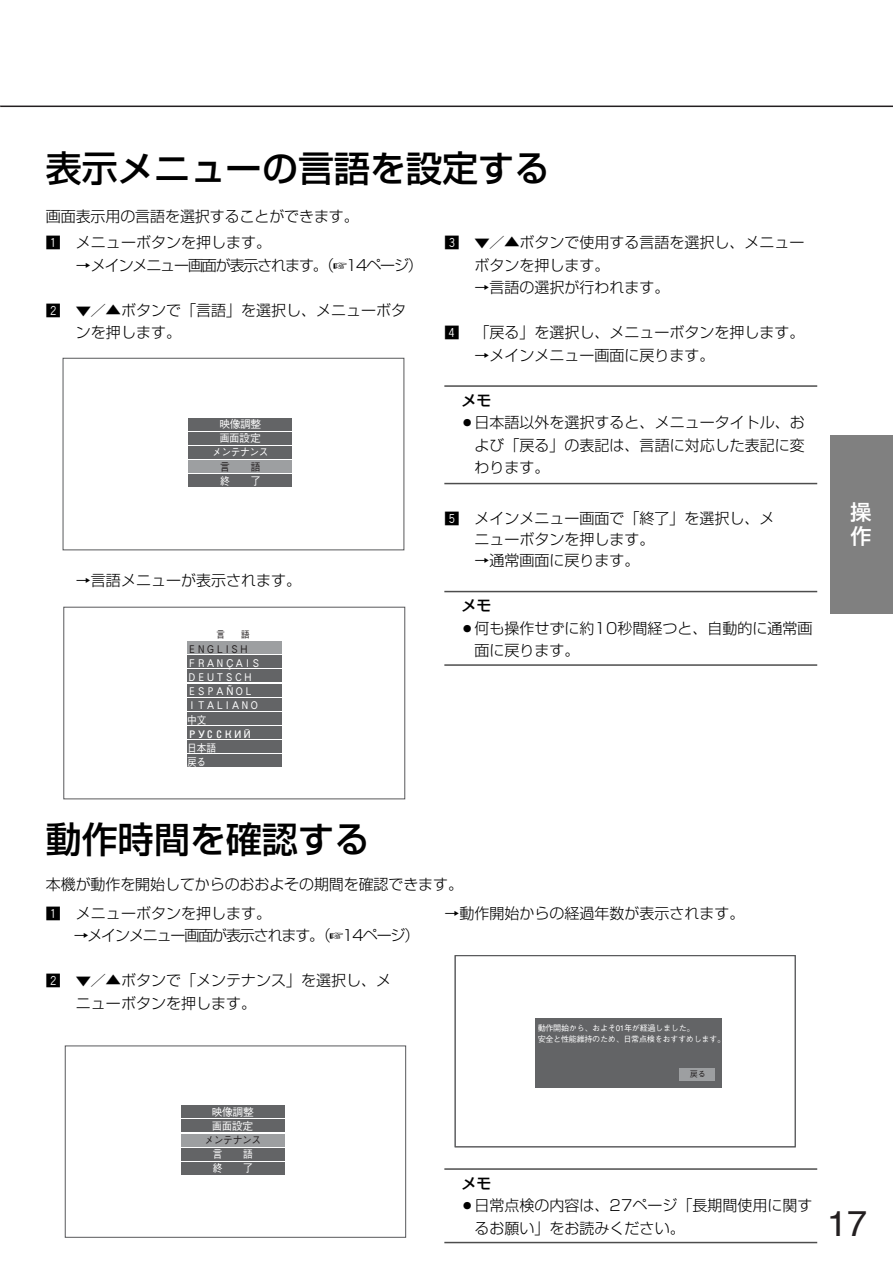
<style>
.page{position:relative;width:893px;height:1263px;background:#fff}
.page>*{position:absolute;margin:0;border:0;box-sizing:border-box;transform-origin:0 0}
.t1{font:500 36px "Shin Go";color:#000}
.t2{font:36px "Helvetica";color:#231f20}
.t3{font:500 21px/24px "Shin Go";color:#fff}
.t4{font:300 15px/22.5px "Shin Go";color:#000}
.t5{font:300 15px "Shin Go";letter-spacing:-.075em;color:#000}
.t6{font:500 15px "Shin Go";color:#000}
.t7{font:500 10.8px/14.2px "Gothic BBB";letter-spacing:-.04em;color:#fff;scale:.9 1}
.t8{font:500 10.8px/14.1px "Gothic BBB";letter-spacing:-.04em;color:#fff;text-align:center}
.t9{font:500 10.8px "Gothic BBB";letter-spacing:-.04em;color:#231f20;scale:.9 1}
.t10{font:500 10.8px/14.2px "Gothic BBB";letter-spacing:-.02em;color:#fff}
.t11{font:500 9.45px "Gothic BBB";color:#231f20;scale:.9 1}
.t12{font:500 8.1px/10.8px "Gothic BBB";letter-spacing:-.04em;color:#fff}
.t13{font:500 8.1px "Gothic BBB";color:#231f20}
.s1{font-family:"Gthin Hround";font-weight:400}
.s2{color:#231f20}
.s3{font-family:"Helvetica";font-weight:400}
</style>
<div class="page">
<hr style="left:0;top:106px;width:892px;height:1px;background:#231f20">
<div style="left:830px;top:435px;width:62px;height:179px;background:#808080"></div>
<hr style="left:444px;top:385px;width:373px;height:2px;background:#4d4d4d">
<hr style="left:444px;top:483px;width:373px;height:1px;background:#4d4d4d">
<hr style="left:444px;top:591px;width:373px;height:1px;background:#4d4d4d">
<hr style="left:444px;top:664px;width:373px;height:2px;background:#4d4d4d">
<div style="left:63px;top:358px;width:341px;height:192px;border:1px solid #58595b"></div>
<div style="left:188px;top:418px;width:104px;height:12px;background:#636466"></div>
<div style="left:188px;top:432px;width:104px;height:12px;background:#636466"></div>
<div style="left:188px;top:446px;width:104px;height:13px;background:#636466"></div>
<div style="left:188px;top:460px;width:104px;height:13px;background:#9d9fa1"></div>
<div style="left:188px;top:475px;width:104px;height:12px;background:#636466"></div>
<div style="left:187px;top:641px;width:94px;height:13px;background:#9d9fa1"></div>
<div style="left:187px;top:656px;width:94px;height:12px;background:#636466"></div>
<div style="left:187px;top:670px;width:94px;height:12px;background:#636466"></div>
<div style="left:187px;top:684px;width:94px;height:12px;background:#636466"></div>
<div style="left:187px;top:698px;width:94px;height:12px;background:#636466"></div>
<div style="left:187px;top:712px;width:94px;height:13px;background:#636466"></div>
<div style="left:187px;top:726px;width:94px;height:13px;background:#636466"></div>
<div style="left:187px;top:741px;width:94px;height:12px;background:#636466"></div>
<div style="left:187px;top:755px;width:94px;height:12px;background:#636466"></div>
<div style="left:63px;top:607px;width:342px;height:192px;border:1px solid #58595b"></div>
<hr style="left:444px;top:1168px;width:373px;height:2px;background:#4d4d4d">
<hr style="left:444px;top:1242px;width:373px;height:1px;background:#4d4d4d">
<div style="left:181px;top:1106px;width:104px;height:12px;background:#636466"></div>
<div style="left:181px;top:1120px;width:104px;height:12px;background:#636466"></div>
<div style="left:181px;top:1134px;width:104px;height:12px;background:#9d9fa1"></div>
<div style="left:181px;top:1148px;width:104px;height:12px;background:#636466"></div>
<div style="left:181px;top:1162px;width:104px;height:13px;background:#636466"></div>
<div style="left:65px;top:1046px;width:341px;height:192px;border:1px solid #58595b"></div>
<div style="left:535px;top:1018px;width:186px;height:70px;background:#636466"></div>
<div style="left:679px;top:1068px;width:35px;height:12px;background:#9d9fa1"></div>
<div style="left:455px;top:955px;width:340px;height:192px;border:1px solid #58595b"></div>
<h1 class="t1" style="left:46px;top:155px;width:506px">表示メニューの言語を設定する</h1>
<p class="t4" style="left:46px;top:208px;width:314px">画面表示用の言語を選択することができます。</p>
<p class="t4" style="left:46px;top:233px;width:227px"><span class="s1">Z</span> メニューボタンを押します。</p>
<p class="t5" style="left:76px;top:260px;width:348px">→メインメニュー画面が表示されます。（☞14ページ）</p>
<p class="t4" style="left:76px;top:301px;width:331px;text-indent:-30px"><span class="s1">X</span> ▼／▲ボタンで「言語」を選択し、メニューボタンを押します。</p>
<p class="t8" style="left:212px;top:418px;width:58px">映像調整<br>画面設定<br>メンテナンス</p>
<p class="t9" style="left:220px;top:462px;width:46px">言 　語</p>
<p class="t7" style="left:220px;top:475px;width:46px">終 　 了</p>
<p class="t4" style="left:76px;top:571px;width:226px">→言語メニューが表示されます。</p>
<p class="t11" style="left:216px;top:631px;width:38px">言　　語</p>
<p class="t7" style="left:187px;top:643px;width:84px"><span class="s2">ＥＮＧＬＩＳＨ<br></span>ＦＲＡＮ<span class="s3">Ç</span>ＡＩＳ<br>ＤＥＵＴＳＣＨ<br>ＥＳＰＡ<span class="s3">Ñ</span>ＯＬ<br>ＩＴＡＬＩＡＮＯ中文<br>РУССКИЙ日本語<br>戻る</p>
<p class="t4" style="left:474px;top:233px;width:331px;text-indent:-30px"><span class="s1">C</span> ▼／▲ボタンで使用する言語を選択し、メニューボタンを押します。</p>
<p class="t4" style="left:474px;top:278px;width:196px">→言語の選択が行われます。</p>
<p class="t4" style="left:444px;top:323px;width:361px"><span class="s1">V</span> 「戻る」を選択し、メニューボタンを押します。</p>
<p class="t4" style="left:474px;top:346px;width:241px">→メインメニュー画面に戻ります。</p>
<p class="t6" style="left:461px;top:395px;width:32px">メモ</p>
<p class="t4" style="left:474px;top:413px;width:331px;text-align:justify;text-indent:-15px">○日本語以外を選択すると、メニュータイトル、および「戻る」の表記は、言語に対応した表記に変わります。</p>
<p class="t4" style="left:474px;top:510px;width:302px;line-height:21px;text-indent:-30px"><span class="s1">B</span> メインメニュー画面で「終了」を選択し、メニューボタンを押します。</p>
<p class="t4" style="left:474px;top:551px;width:166px">→通常画面に戻ります。</p>
<p class="t6" style="left:461px;top:600px;width:32px">メモ</p>
<p class="t4" style="left:474px;top:619px;width:339px;text-indent:-15px">○何も操作せずに約10秒間経つと、自動的に通常画面に戻ります。</p>
<h2 class="t3" style="left:850px;top:503px;width:22px">操作</h2>
<h1 class="t1" style="left:46px;top:826px;width:325px">動作時間を確認する</h1>
<p class="t4" style="left:46px;top:875px;width:418px">本機が動作を開始してからのおおよその期間を確認できます。</p>
<p class="t4" style="left:46px;top:904px;width:227px"><span class="s1">Z</span> メニューボタンを押します。</p>
<p class="t5" style="left:74px;top:930px;width:347px">→メインメニュー画面が表示されます。（☞14ページ）</p>
<p class="t4" style="left:76px;top:971px;width:316px;text-indent:-30px"><span class="s1">X</span> ▼／▲ボタンで「メンテナンス」を選択し、メニューボタンを押します。</p>
<p class="t10" style="left:212px;top:1106px;width:43px">映像調整画面設定</p>
<p class="t9" style="left:204px;top:1136px;width:64px">メンテナンス</p>
<p class="t7" style="left:213px;top:1148px;width:46px">言　 語終　 了</p>
<p class="t4" style="left:444px;top:904px;width:301px">→動作開始からの経過年数が表示されます。</p>
<p class="t12" style="left:537px;top:1024px;width:189px">動作開始から、およそ01年が経過しました。<br>安全と性能維持のため、日常点検をおすすめします。</p>
<p class="t13" style="left:689px;top:1071px;width:17px">戻る</p>
<p class="t6" style="left:461px;top:1178px;width:32px">メモ</p>
<p class="t4" style="left:474px;top:1196px;width:339px;text-indent:-15px">○日常点検の内容は、27ページ「長期間使用に関するお願い」をお読みください。</p>
<h1 class="t2" style="left:827px;top:1209px;width:42px">17</h1>
</div>
